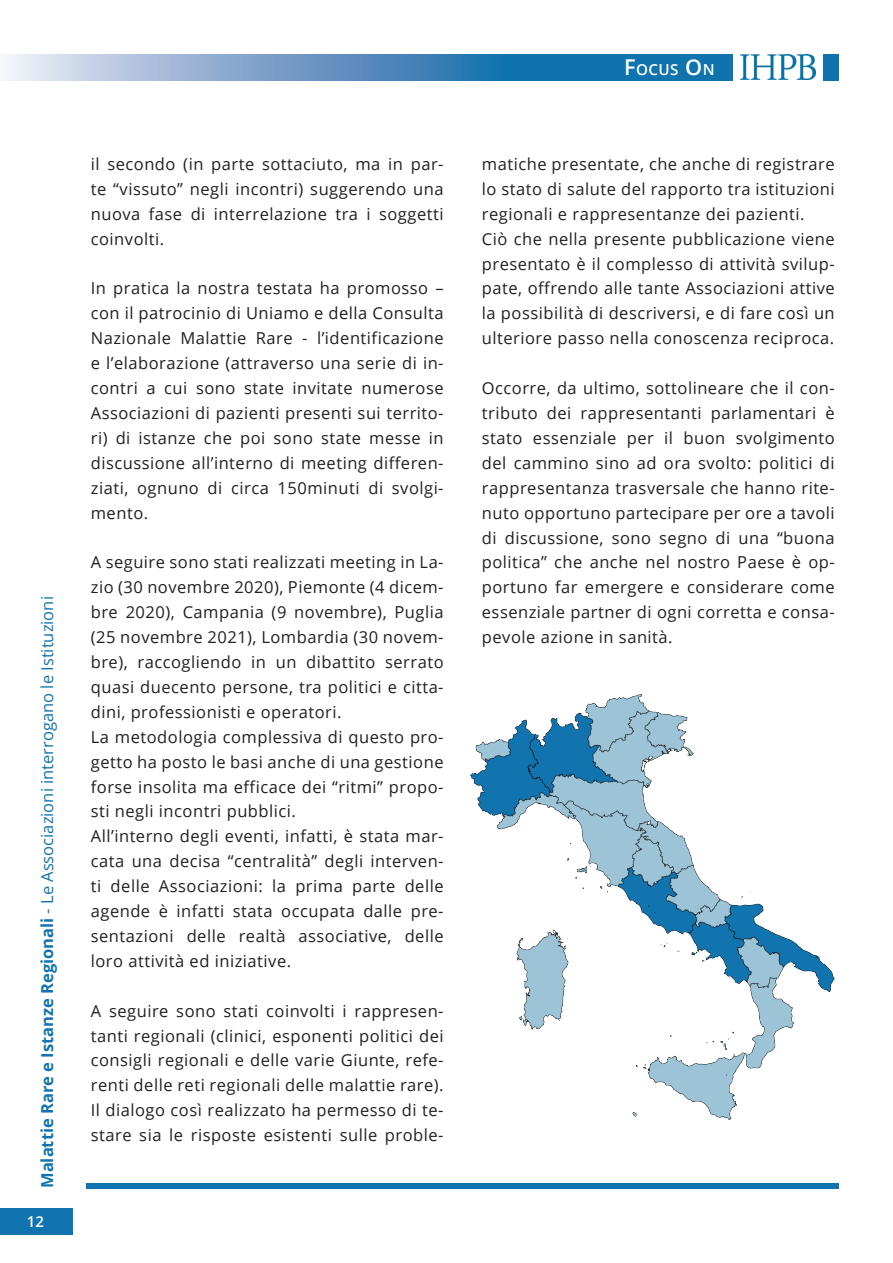
<style>
.page{position:relative;width:893px;height:1263px;background:#fff}
.page>*{position:absolute;margin:0;border:0;box-sizing:border-box;transform-origin:0 0}
.colonne{font:16.5px/24.9px "Open Sans";letter-spacing:.03em;color:#231f20;text-align:justify}
.t1{font:16.5px "Open Sans";color:#0f74af}
.t2{font:600 15.15px "Open Sans";color:#fff}
.t3{font:600 15px "Open Sans";color:#fff}
.s1{font-weight:700}
.s2{font-size:21.75px}
</style>
<div class="page">
<svg style="left:4px;top:54px;width:835px;height:26px;background:#5d96c3"></svg>
<svg style="left:734px;top:54px;width:89px;height:26px"></svg>
<div style="left:86px;top:1183px;width:752px;height:6px;background:#0f74af"></div>
<div style="left:0;top:1209px;width:72px;height:26px;background:#0f74af"></div>
<img style="left:741px;top:55px;width:74px;height:24px">
<img style="left:470px;top:694px;width:365px;height:426px">
<p class="t1" style="left:36px;top:1188px;width:593px;rotate:-90deg"><span class="s1">Malattie Rare e Istanze Regionali</span> - Le Associazioni interrogano le Istituzioni</p>
<p class="t3" style="left:27px;top:1211px;width:19px">12</p>
<p class="colonne" style="left:91px;top:151px;width:354px">il secondo (in parte sottaciuto, ma in par&shy;te “vissuto” negli incontri) suggerendo una nuova fase di interrelazione tra i soggetti coinvolti.</p>
<p class="colonne" style="left:91px;top:276px;width:354px">In pratica la nostra testata ha promosso – con il patrocinio di Uniamo e della Consulta Nazionale Malattie Rare - l’identificazione e l’elaborazione (attraverso una serie di in&shy;contri a cui sono state invitate numerose Associazioni di pazienti presenti sui territo&shy;ri) di istanze che poi sono state messe in discussione all’interno di meeting differen&shy;ziati, ognuno di circa 150minuti di svolgi&shy;mento.</p>
<p class="colonne" style="left:91px;top:549px;width:354px">A seguire sono stati realizzati meeting in La&shy;zio (30 novembre 2020), Piemonte (4 dicem&shy;bre 2020), Campania (9 novembre), Puglia (25 novembre 2021), Lombardia (30 novem&shy;bre), raccogliendo in un dibattito serrato quasi duecento persone, tra politici e citta&shy;dini, professionisti e operatori.</p>
<p class="colonne" style="left:91px;top:724px;width:354px">La metodologia complessiva di questo pro&shy;getto ha posto le basi anche di una gestione forse insolita ma efficace dei “ritmi” propo&shy;sti negli incontri pubblici.</p>
<p class="colonne" style="left:91px;top:823px;width:354px">All’interno degli eventi, infatti, è stata mar&shy;cata una decisa “centralità” degli interven&shy;ti delle Associazioni: la prima parte delle agende è infatti stata occupata dalle pre&shy;sentazioni delle realtà associative, delle loro attività ed iniziative.</p>
<p class="colonne" style="left:91px;top:998px;width:354px">A seguire sono stati coinvolti i rappresen&shy;tanti regionali (clinici, esponenti politici dei consigli regionali e delle varie Giunte, refe&shy;renti delle reti regionali delle malattie rare).</p>
<p class="colonne" style="left:91px;top:1097px;width:354px">Il dialogo così realizzato ha permesso di te&shy;stare sia le risposte esistenti sulle proble-</p>
<p class="t2" style="left:624px;top:59px;width:92px"><span class="s2">F</span>OCUS <span class="s2">O</span> N</p>
<p class="colonne" style="left:482px;top:151px;width:354px">matiche presentate, che anche di registrare lo stato di salute del rapporto tra istituzioni regionali e rappresentanze dei pazienti.</p>
<p class="colonne" style="left:482px;top:226px;width:354px">Ciò che nella presente pubblicazione viene presentato è il complesso di attività svilup&shy;pate, offrendo alle tante Associazioni attive la possibilità di descriversi, e di fare così un ulteriore passo nella conoscenza reciproca.</p>
<p class="colonne" style="left:482px;top:375px;width:354px">Occorre, da ultimo, sottolineare che il con&shy;tributo dei rappresentanti parlamentari è stato essenziale per il buon svolgimento del cammino sino ad ora svolto: politici di rappresentanza trasversale che hanno rite&shy;nuto opportuno partecipare per ore a tavoli di discussione, sono segno di una “buona politica” che anche nel nostro Paese è op&shy;portuno far emergere e considerare come essenziale partner di ogni corretta e consa&shy;pevole azione in sanità.</p>
</div>
